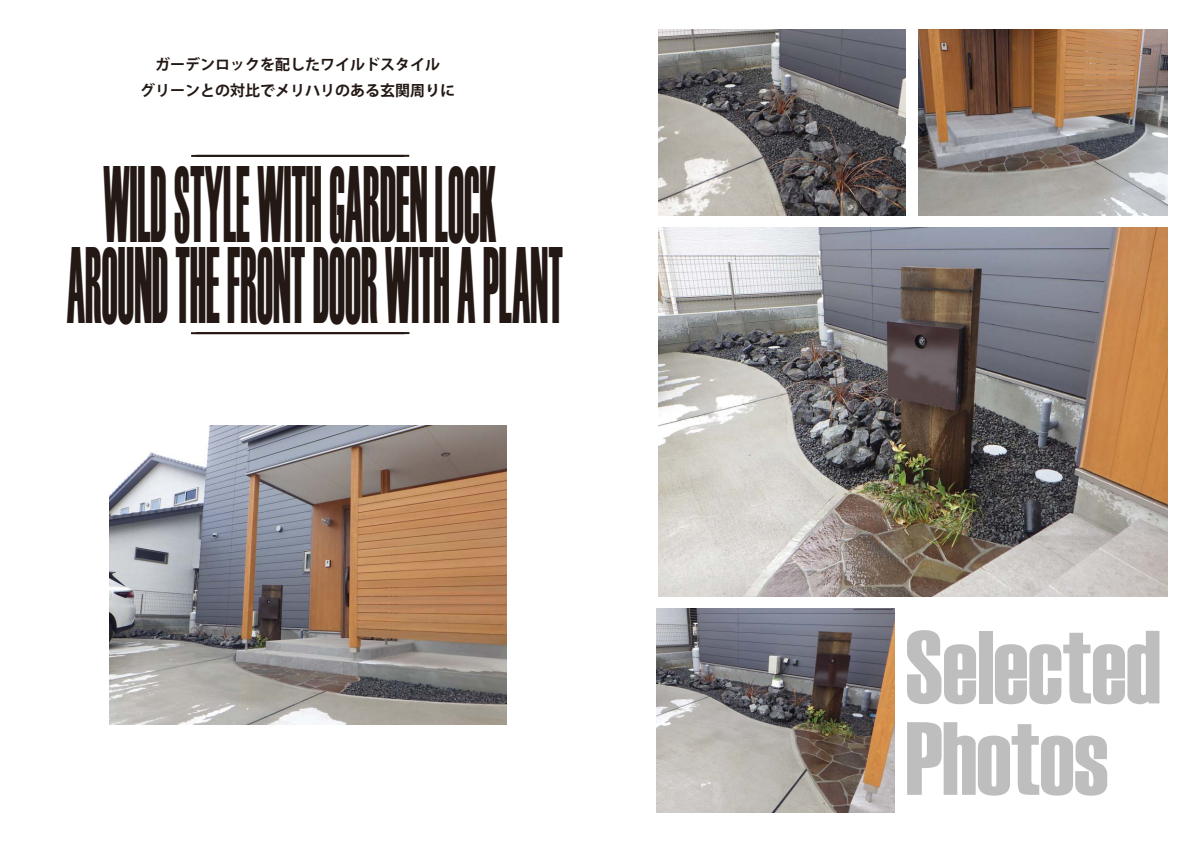
<style>
.page{position:relative;width:1191px;height:842px;background:#fff}
.page>*{position:absolute;margin:0;border:0;box-sizing:border-box;transform-origin:0 0}
.t1{font:108px/80.8px "Haettenschweiler";color:#231814;text-align:center;scale:.39 1}
.t2{font:103.7px/91.4px "Haettenschweiler";letter-spacing:-.005em;color:#bfbebf;scale:.95 1}
.t3{font:15px/26.2px "Koz Go Pr 6 N Bold 90 msp RKSJ H";color:#231814;text-align:center}
</style>
<div class="page">
<img style="left:656px;top:608px;width:239px;height:205px">
<img style="left:658px;top:227px;width:509px;height:369px">
<img style="left:658px;top:29px;width:247px;height:187px">
<hr style="left:191px;top:155px;width:213px;height:2px;background:#231814">
<hr style="left:191px;top:332px;width:213px;height:2px;background:#231814">
<hr style="left:196px;top:155px;width:213px;height:2px;background:#231814">
<hr style="left:196px;top:332px;width:213px;height:2px;background:#231814">
<img style="left:109px;top:425px;width:397px;height:300px">
<img style="left:918px;top:29px;width:249px;height:187px">
<p class="t3" style="left:140px;top:53px;width:317px">ガーデンロックを配したワイルドスタイル<br>グリーンとの対比でメリハリのある玄関周りに</p>
<p class="t1" style="left:67px;top:160px;width:1273px">WILD STYLE WITH GARDEN LOCK<br>AROUND THE FRONT DOOR WITH A PLANT</p>
<p class="t2" style="left:905px;top:618px;width:270px">Selected<br>Photos</p>
</div>
